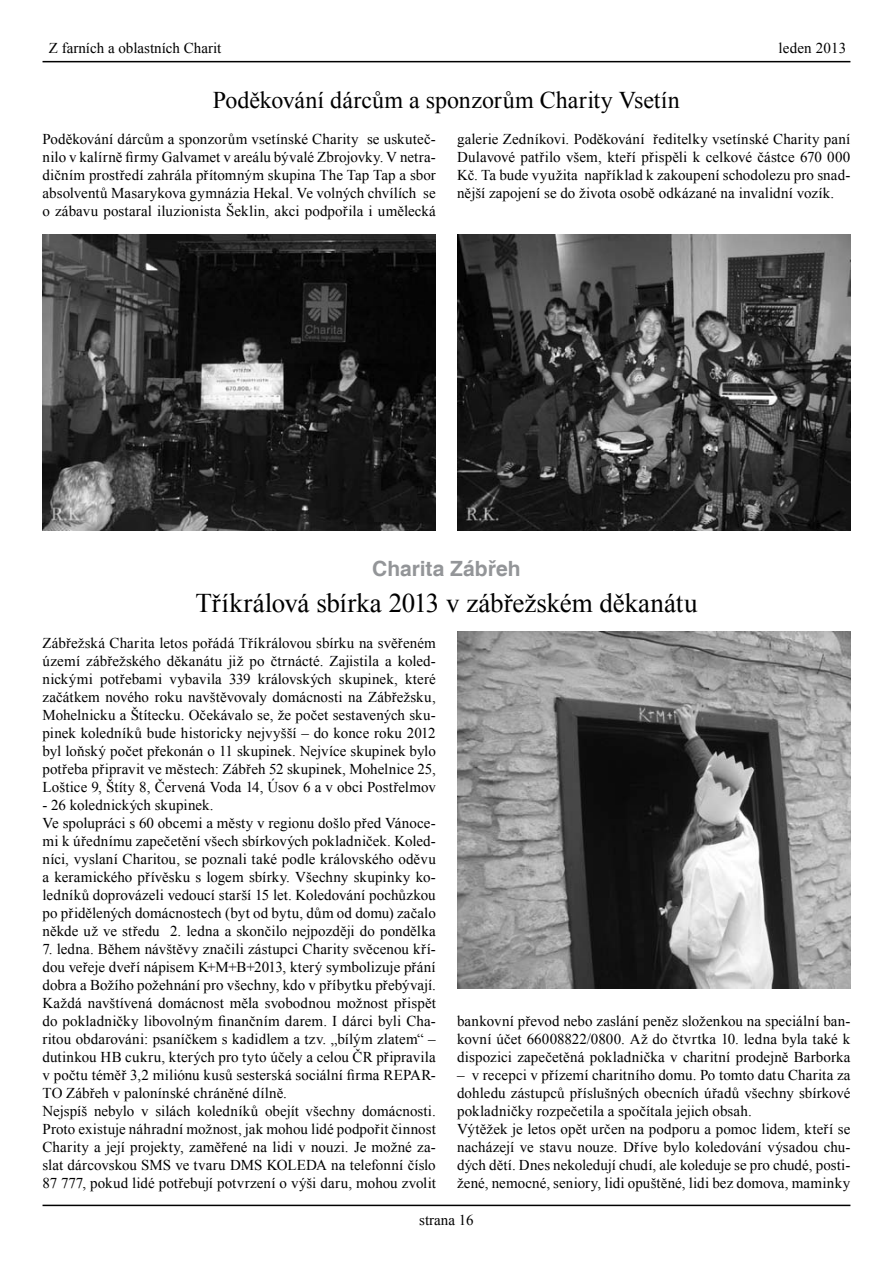
<style>
.page{position:relative;width:893px;height:1263px;background:#fff}
.page>*{position:absolute;margin:0;border:0;box-sizing:border-box;transform-origin:0 0}
.t1{font:27px "Times New Roman";letter-spacing:-.005em;color:#000}
.t2{font:24px "Times New Roman";color:#000}
.t3{font:700 21px "Helvetica";color:#939598}
.t4{font:15px/18px "Times New Roman";letter-spacing:.005em;color:#000;text-align:justify}
</style>
<div class="page">
<hr style="left:43px;top:1205px;width:807px;height:1px;background:#000">
<hr style="left:43px;top:61px;width:807px;height:1px;background:#000">
<img style="left:43px;top:234px;width:393px;height:297px">
<img style="left:457px;top:234px;width:393px;height:297px">
<img style="left:457px;top:631px;width:393px;height:357px">
<p class="t4" style="left:49px;top:39px;width:174px">Z farních a oblastních Charit</p>
<h2 class="t2" style="left:213px;top:84px;width:468px">Poděkování dárcům a sponzorům Charity Vsetín</h2>
<p class="t4" style="left:43px;top:130px;width:395px">Poděkování dárcům a sponzorům vsetínské Charity se uskuteč&shy;nilo v kalírně firmy Galvamet v areálu bývalé Zbrojovky. V netra&shy;dičním prostředí zahrála přítomným skupina The Tap Tap a sbor absolventů Masarykova gymnázia Hekal. Ve volných chvílích se o zábavu postaral iluzionista Šeklin, akci podpořila i umělecká</p>
<p class="t4" style="left:457px;top:130px;width:395px">galerie Zedníkovi. Poděkování ředitelky vsetínské Charity paní Dulavové patřilo všem, kteří přispěli k celkové částce 670 000<br>Kč. Ta bude využita například k zakoupení schodolezu pro snad&shy;nější zapojení se do života osobě odkázané na invalidní vozík.</p>
<p class="t4" style="left:779px;top:39px;width:69px">leden 2013</p>
<h3 class="t3" style="left:372px;top:556px;width:150px">Charita Zábřeh</h3>
<h1 class="t1" style="left:195px;top:585px;width:504px">Tříkrálová sbírka 2013 v zábřežském děkanátu</h1>
<p class="t4" style="left:43px;top:634px;width:395px">Zábřežská Charita letos pořádá Tříkrálovou sbírku na svěřeném území zábřežského děkanátu již po čtrnácté. Zajistila a koled&shy;nickými potřebami vybavila 339 královských skupinek, které začátkem nového roku navštěvovaly domácnosti na Zábřežsku, Mohelnicku a Štítecku. Očekávalo se, že počet sestavených sku&shy;pinek koledníků bude historicky nejvyšší – do konce roku 2012 byl loňský počet překonán o 11 skupinek. Nejvíce skupinek bylo potřeba připravit ve městech: Zábřeh 52 skupinek, Mohelnice 25, Loštice 9, Štíty 8, Červená Voda 14, Úsov 6 a v obci Postřelmov</p>
<p class="t4" style="left:43px;top:796px;width:395px;text-align:left">- 26 kolednických skupinek.<br>Ve spolupráci s 60 obcemi a městy v regionu došlo před Vánoce&shy;mi k úřednímu zapečetění všech sbírkových pokladniček. Koled&shy;níci, vyslaní Charitou, se poznali také podle královského oděvu a keramického přívěsku s logem sbírky. Všechny skupinky ko&shy;ledníků doprovázeli vedoucí starší 15 let. Koledování pochůzkou po přidělených domácnostech (byt od bytu, dům od domu) začalo někde už ve středu 2. ledna a skončilo nejpozději do pondělka</p>
<p class="t4" style="left:43px;top:940px;width:395px;text-align:left">7. ledna. Během návštěvy značili zástupci Charity svěcenou kří&shy;dou veřeje dveří nápisem K+M+B+2013, který symbolizuje přání dobra a Božího požehnání pro všechny, kdo v příbytku přebývají.<br>Každá navštívená domácnost měla svobodnou možnost přispět do pokladničky libovolným finančním darem. I dárci byli Cha&shy;ritou obdarováni: psaníčkem s kadidlem a tzv. „bílým zlatem“ – dutinkou HB cukru, kterých pro tyto účely a celou ČR připravila v počtu téměř 3,2 miliónu kusů sesterská sociální firma REPAR-TO Zábřeh v palonínské chráněné dílně.<br>Nejspíš nebylo v silách koledníků obejít všechny domácnosti.<br>Proto existuje náhradní možnost, jak mohou lidé podpořit činnost Charity a její projekty, zaměřené na lidi v nouzi. Je možné za&shy;slat dárcovskou SMS ve tvaru DMS KOLEDA na telefonní číslo 87 777, pokud lidé potřebují potvrzení o výši daru, mohou zvolit</p>
<p class="t4" style="left:457px;top:1012px;width:395px">bankovní převod nebo zaslání peněz složenkou na speciální ban&shy;kovní účet 66008822/0800. Až do čtvrtka 10. ledna byla také k dispozici zapečetěná pokladnička v charitní prodejně Barborka</p>
<p class="t4" style="left:457px;top:1066px;width:395px;text-align:left">– v recepci v přízemí charitního domu. Po tomto datu Charita za dohledu zástupců příslušných obecních úřadů všechny sbírkové pokladničky rozpečetila a spočítala jejich obsah.<br>Výtěžek je letos opět určen na podporu a pomoc lidem, kteří se nacházejí ve stavu nouze. Dříve bylo koledování výsadou chu&shy;dých dětí. Dnes nekoledují chudí, ale koleduje se pro chudé, posti&shy;žené, nemocné, seniory, lidi opuštěné, lidi bez domova, maminky</p>
<p class="t4" style="left:419px;top:1210px;width:56px">strana 16</p>
</div>
